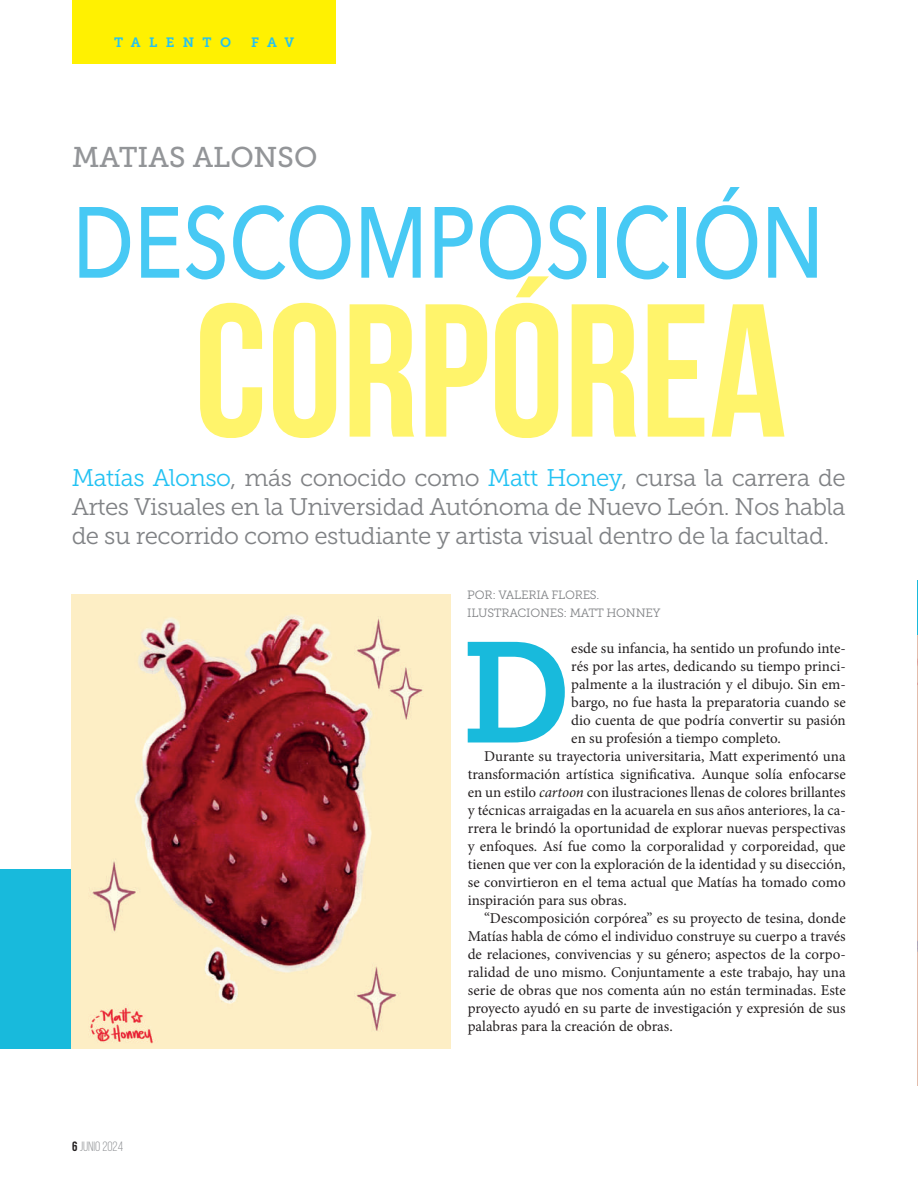
<style>
.page{position:relative;width:918px;height:1188px;background:#fff}
.page>*{position:absolute;margin:0;border:0;box-sizing:border-box;transform-origin:0 0}
.t1{font:189px "Bebas Neue";color:#fff46b}
.t2{font:141.75px "Museo Slab 700";color:#18badc}
.t3{font:500 99.9px "Avenir Next";color:#47c9f4;scale:.81 1}
.t4{font:28.5px "Museo Slab 500";color:#939598}
.t5{font:24px/28.8px "Museo Slab 300";letter-spacing:-.02em;color:#808285;text-align:justify}
.t6{font:15px "Minion Pro";color:#231f20}
.t7{font:13.5px "Museo Slab 700";letter-spacing:.62em;color:#22c2f3}
.t8{font:13.5px "Bebas Neue";color:#939598}
.t9{font:12px/18px "Museo Slab 300";letter-spacing:-.02em;color:#808285}
.s1{color:#22c2f3}
.s2{font-weight:700;color:#231f20}
.s3{font-style:italic}
</style>
<div class="page">
<div style="left:72px;top:0;width:264px;height:64px;background:#fff101"></div>
<hr style="left:917px;top:580px;width:1px;height:156px;background:#18badc">
<div style="left:0;top:869px;width:176px;height:179px;background:#18badc"></div>
<img style="left:917px;top:635px;width:1px;height:450px">
<img style="left:71px;top:594px;width:379px;height:454px">
<p class="t7" style="left:114px;top:35px;width:119px">TALENTO</p>
<p class="t7" style="left:251px;top:35px;width:44px">FAV</p>
<h3 class="t4" style="left:72px;top:142px;width:247px">MATIAS ALONSO</h3>
<h3 class="t3" style="left:72px;top:158px;width:929px">DESCOMPOSICIÓN</h3>
<h1 class="t1" style="left:194px;top:268px;width:594px">CORPÓREA</h1>
<h3 class="t5" style="left:72px;top:464px;width:776px"><span class="s1">Matías Alonso</span>, más conocido como <span class="s1">Matt Honey</span>, cursa la carrera de Artes Visuales en la Universidad Autónoma de Nuevo León. Nos habla de su recorrido como estudiante y artista visual dentro de la facultad.</h3>
<p class="t9" style="left:467px;top:585px;width:195px">POR: VALERIA FLORES.<br>ILUSTRACIONES: MATT HONNEY</p>
<p class="t8" style="left:72px;top:1139px;width:52px"><span class="s2">6</span> JUNIO 2024</p>
<h2 class="t2" style="left:461px;top:613px;width:112px">D</h2>
<p class="t6" style="left:571px;top:638px;width:276px">esde su infancia, ha sentido un profundo inte-</p>
<p class="t6" style="left:571px;top:656px;width:276px">rés por las artes, dedicando su tiempo princi-</p>
<p class="t6" style="left:571px;top:674px;width:276px">palmente a la ilustración y el dibujo. Sin em-</p>
<p class="t6" style="left:571px;top:692px;width:276px">bargo, no fue hasta la preparatoria cuando se</p>
<p class="t6" style="left:571px;top:710px;width:276px">dio cuenta de que podría convertir su pasión</p>
<p class="t6" style="left:571px;top:728px;width:211px">en su profesión a tiempo completo.</p>
<p class="t6" style="left:484px;top:746px;width:363px">Durante su trayectoria universitaria, Matt experimentó una</p>
<p class="t6" style="left:468px;top:764px;width:380px">transformación artística significativa. Aunque solía enfocarse</p>
<p class="t6" style="left:468px;top:782px;width:379px">en un estilo <span class="s3">cartoon</span> con ilustraciones llenas de colores brillantes</p>
<p class="t6" style="left:468px;top:800px;width:379px">y técnicas arraigadas en la acuarela en sus años anteriores, la ca-</p>
<p class="t6" style="left:468px;top:818px;width:379px">rrera le brindó la oportunidad de explorar nuevas perspectivas</p>
<p class="t6" style="left:468px;top:836px;width:379px">y enfoques. Así fue como la corporalidad y corporeidad, que</p>
<p class="t6" style="left:468px;top:854px;width:379px">tienen que ver con la exploración de la identidad y su disección,</p>
<p class="t6" style="left:468px;top:872px;width:379px">se convirtieron en el tema actual que Matías ha tomado como</p>
<p class="t6" style="left:468px;top:890px;width:161px">inspiración para sus obras.</p>
<p class="t6" style="left:484px;top:908px;width:363px">“Descomposición corpórea” es su proyecto de tesina, donde</p>
<p class="t6" style="left:468px;top:926px;width:380px">Matías habla de cómo el individuo construye su cuerpo a través</p>
<p class="t6" style="left:468px;top:944px;width:380px">de relaciones, convivencias y su género; aspectos de la corpo-</p>
<p class="t6" style="left:468px;top:962px;width:379px">ralidad de uno mismo. Conjuntamente a este trabajo, hay una</p>
<p class="t6" style="left:468px;top:980px;width:380px">serie de obras que nos comenta aún no están terminadas. Este</p>
<p class="t6" style="left:468px;top:998px;width:380px">proyecto ayudó en su parte de investigación y expresión de sus</p>
<p class="t6" style="left:468px;top:1016px;width:207px">palabras para la creación de obras.</p>
</div>
